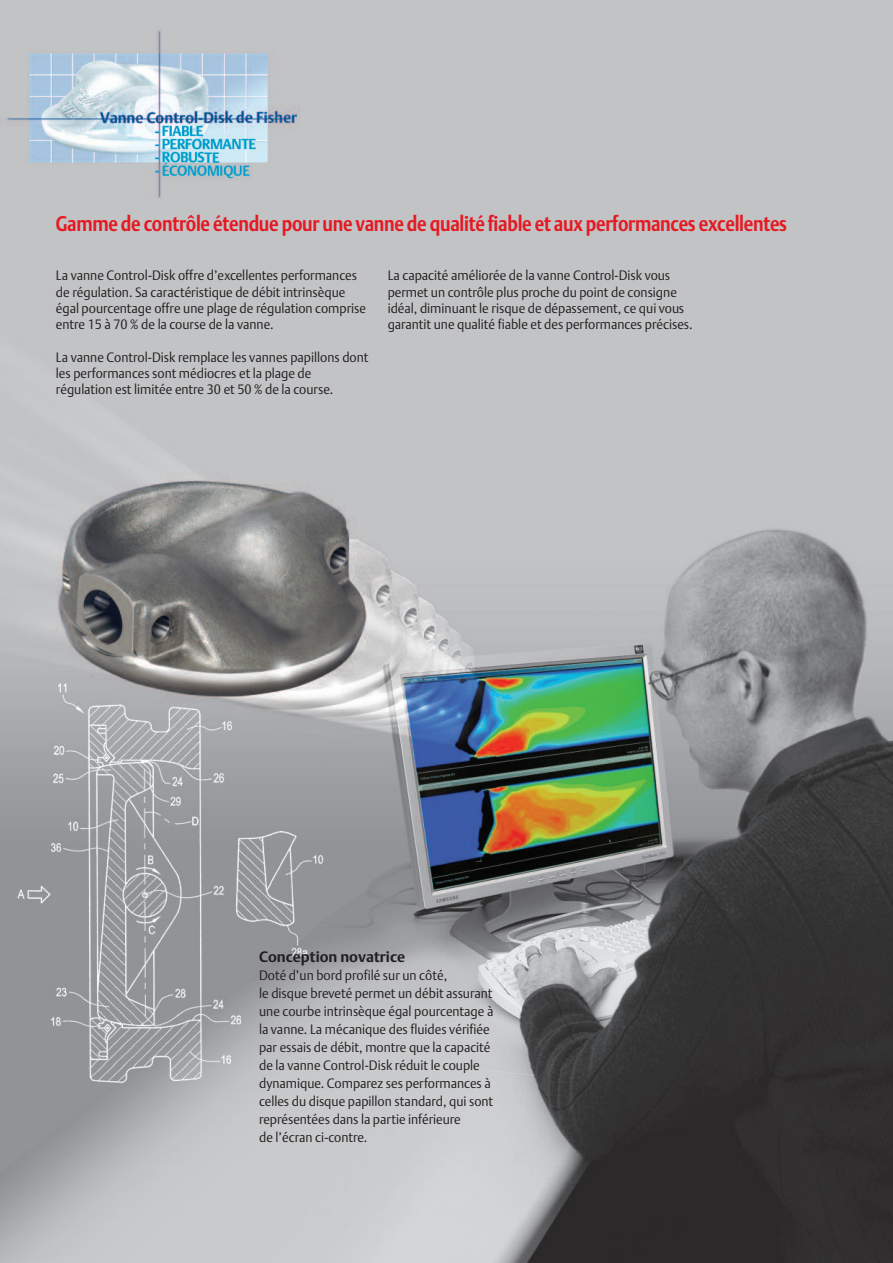
<style>
.page{position:relative;width:893px;height:1263px;background:#fff}
.page>*{position:absolute;margin:0;border:0;box-sizing:border-box;transform-origin:0 0}
.t1{font:700 21px "DTL Argo T";letter-spacing:-.015em;color:#e51a23;scale:.85 1}
.t2{font:700 15px "DTL Argo T";color:#231f20}
.t3{font:13.5px/18px "DTL Argo T Light";color:#231f20;scale:.95 1}
</style>
<div class="page">
<img style="left:0;top:0;width:893px;height:1263px">
<img style="left:0;top:2px;width:317px;height:212px">
<h1 class="t1" style="left:56px;top:215px;width:862px">Gamme de contrôle étendue pour une vanne de qualité fiable et aux performances excellentes</h1>
<p class="t3" style="left:56px;top:268px;width:328px;line-height:16.2px">La vanne Control-Disk offre d’excellentes performances de régulation. Sa caractéristique de débit intrinsèque égal pourcentage offre une plage de régulation comprise entre 15 à 70 % de la course de la vanne.</p>
<p class="t3" style="left:56px;top:349px;width:330px;line-height:16.2px">La vanne Control-Disk remplace les vannes papillons dont les performances sont médiocres et la plage de régulation est limitée entre 30 et 50 % de la course.</p>
<p class="t3" style="left:388px;top:268px;width:323px;line-height:16.2px">La capacité améliorée de la vanne Control-Disk vous permet un contrôle plus proche du point de consigne idéal, diminuant le risque de dépassement, ce qui vous garantit une qualité fiable et des performances précises.</p>
<p class="t2" style="left:259px;top:950px;width:148px">Conception novatrice</p>
<p class="t3" style="left:259px;top:966px;width:248px">Doté d’un bord profilé sur un côté,<br>le disque breveté permet un débit assurant une courbe intrinsèque égal pourcentage à la vanne. La mécanique des fluides vérifiée par essais de débit, montre que la capacité de la vanne Control-Disk réduit le couple dynamique. Comparez ses performances à celles du disque papillon standard, qui sont représentées dans la partie inférieure<br>de l’écran ci-contre.</p>
</div>
